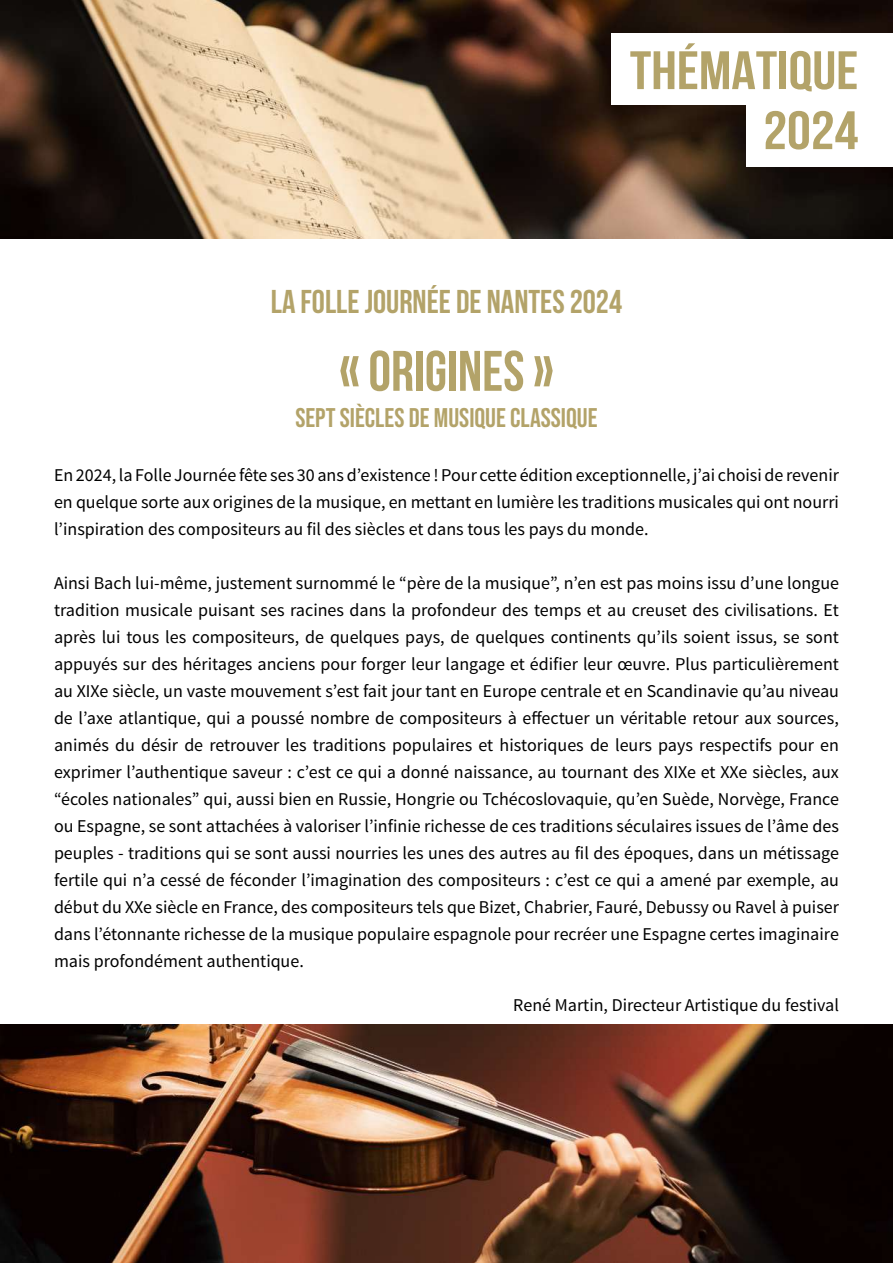
<style>
.page{position:relative;width:893px;height:1263px;background:#fff}
.page>*{position:absolute;margin:0;border:0;box-sizing:border-box;transform-origin:0 0}
.t1{font:700 57px "Bebas Neue";color:#b3a369}
.t2{font:700 54px/60px "Bebas Neue";color:#b3a369;text-align:right;scale:1.11 1}
.t3{font:700 33px "Bebas Neue";color:#b3a369}
.t4{font:27px "Bebas Neue";color:#b3a369}
.t5{font:18px/27px "Source Sans Pro";color:#000;text-align:justify}
</style>
<div class="page">
<img style="left:0;top:0;width:893px;height:239px">
<div style="left:611px;top:34px;width:282px;height:71px;background:#fff"></div>
<div style="left:747px;top:96px;width:146px;height:71px;background:#fff"></div>
<img style="left:0;top:1024px;width:893px;height:239px">
<h2 class="t2" style="left:630px;top:40px;width:207px">THÉMATIQUE<br>2024</h2>
<h3 class="t3" style="left:271px;top:283px;width:353px">LA FOLLE JOURNÉE DE NANTES 2024</h3>
<h1 class="t1" style="left:339px;top:340px;width:216px">« ORIGINES »</h1>
<h3 class="t4" style="left:295px;top:402px;width:304px">SEPT SIÈCLES DE MUSIQUE CLASSIQUE</h3>
<p class="t5" style="left:54px;top:462px;width:786px">En 2024, la Folle Journée fête ses 30 ans d’existence ! Pour cette édition exceptionnelle, j’ai choisi de revenir en quelque sorte aux origines de la musique, en mettant en lumière les traditions musicales qui ont nourri l’inspiration des compositeurs au fil des siècles et dans tous les pays du monde.</p>
<p class="t5" style="left:54px;top:570px;width:787px">Ainsi Bach lui-même, justement surnommé le “père de la musique”, n’en est pas moins issu d’une longue tradition musicale puisant ses racines dans la profondeur des temps et au creuset des civilisations. Et après lui tous les compositeurs, de quelques pays, de quelques continents qu’ils soient issus, se sont appuyés sur des héritages anciens pour forger leur langage et édifier leur œuvre. Plus particulièrement au XIXe siècle, un vaste mouvement s’est fait jour tant en Europe centrale et en Scandinavie qu’au niveau de l’axe atlantique, qui a poussé nombre de compositeurs à effectuer un véritable retour aux sources, animés du désir de retrouver les traditions populaires et historiques de leurs pays respectifs pour en exprimer l’authentique saveur : c’est ce qui a donné naissance, au tournant des XIXe et XXe siècles, aux “écoles nationales” qui, aussi bien en Russie, Hongrie ou Tchécoslovaquie, qu’en Suède, Norvège, France ou Espagne, se sont attachées à valoriser l’infinie richesse de ces traditions séculaires issues de l’âme des peuples - traditions qui se sont aussi nourries les unes des autres au fil des époques, dans un métissage fertile qui n’a cessé de féconder l’imagination des compositeurs : c’est ce qui a amené par exemple, au début du XXe siècle en France, des compositeurs tels que Bizet, Chabrier, Fauré, Debussy ou Ravel à puiser dans l’étonnante richesse de la musique populaire espagnole pour recréer une Espagne certes imaginaire mais profondément authentique.</p>
<p class="t5" style="left:513px;top:992px;width:327px">René Martin, Directeur Artistique du festival</p>
</div>
